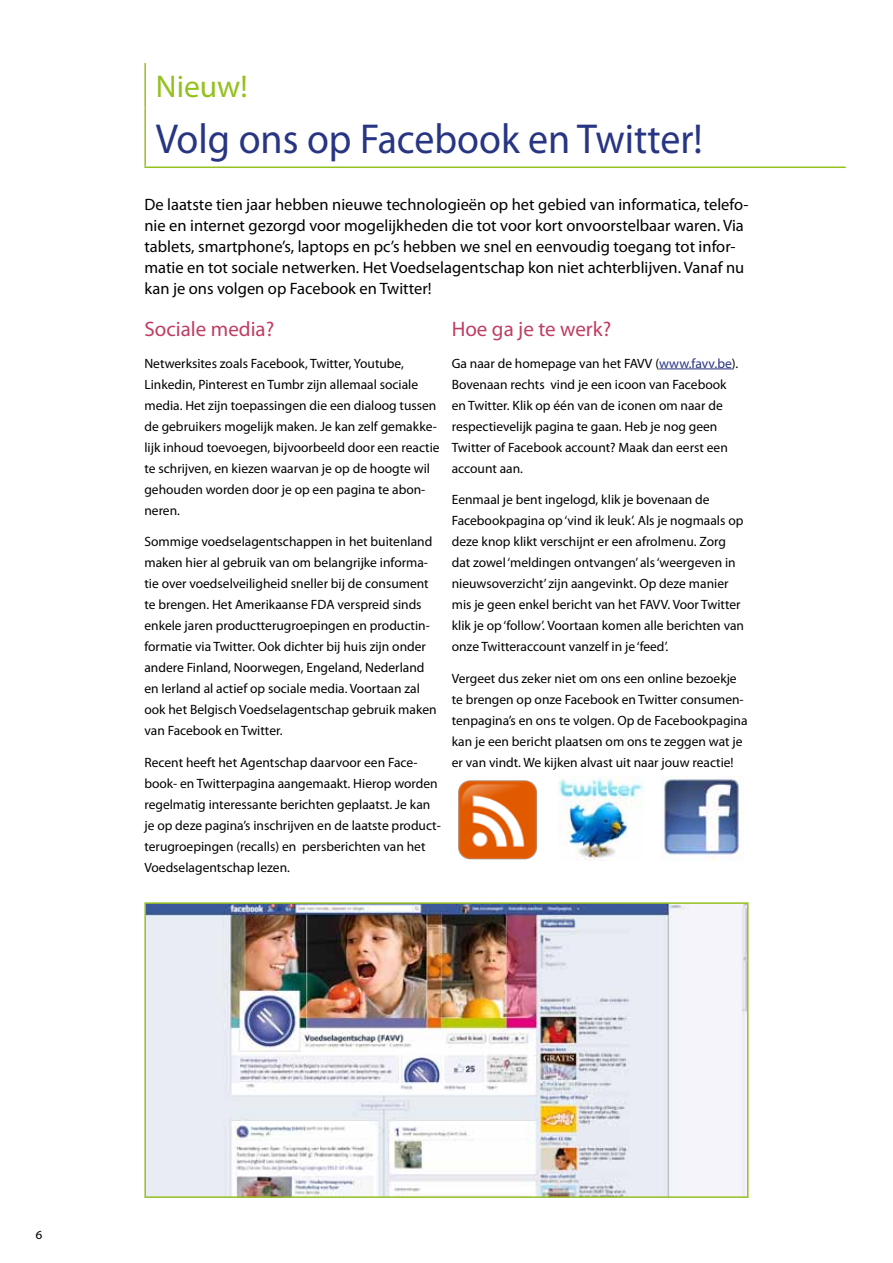
<style>
.page{position:relative;width:893px;height:1263px;background:#fff}
.page>*{position:absolute;margin:0;border:0;box-sizing:border-box;transform-origin:0 0}
.t1{font:42px "Myriad Pro";color:#283583;scale:.95 1}
.t2{font:31.5px "Myriad Pro";color:#95c11f}
.t3{font:21px "Myriad Pro";color:#c13d62}
.t4{font:16.5px/21px "Myriad Pro";color:#000}
.t5{font:13.5px/21px "Myriad Pro";color:#000}
.s1{color:#283583}
</style>
<div class="page">
<hr style="left:144px;top:63px;width:2px;height:45px;background:#95c11f">
<hr style="left:144px;top:108px;width:2px;height:59px;background:#95c11f">
<hr style="left:144px;top:167px;width:702px;height:1px;background:#95c11f">
<hr style="left:659px;top:369px;width:73px;height:1px;background:#283583">
<img style="left:458px;top:780px;width:79px;height:80px">
<img style="left:558px;top:777px;width:84px;height:84px">
<img style="left:661px;top:777px;width:82px;height:84px">
<img style="left:147px;top:905px;width:598px;height:290px">
<div style="left:144px;top:902px;width:604px;height:296px;border:2px solid #95c11f"></div>
<h2 class="t2" style="left:156px;top:67px;width:93px">Nieuw!</h2>
<h1 class="t1" style="left:156px;top:113px;width:577px">Volg ons op Facebook en Twitter!</h1>
<p class="t4" style="left:144px;top:194px;width:606px">De laatste tien jaar hebben nieuwe technologieën op het gebied van informatica, telefo&shy;nie en internet gezorgd voor mogelijkheden die tot voor kort onvoorstelbaar waren. Via tablets, smartphone’s, laptops en pc’s hebben we snel en eenvoudig toegang tot infor&shy;matie en tot sociale netwerken. Het Voedselagentschap kon niet achterblijven. Vanaf nu kan je ons volgen op Facebook en Twitter!</p>
<h3 class="t3" style="left:144px;top:316px;width:131px">Sociale media?</h3>
<p class="t5" style="left:144px;top:352px;width:297px">Netwerksites zoals Facebook, Twitter, Youtube, Linkedin, Pinterest en Tumbr zijn allemaal sociale media. Het zijn toepassingen die een dialoog tussen de gebruikers mogelijk maken. Je kan zelf gemakke&shy;lijk inhoud toevoegen, bijvoorbeeld door een reactie te schrijven, en kiezen waarvan je op de hoogte wil gehouden worden door je op een pagina te abon&shy;neren.</p>
<p class="t5" style="left:144px;top:531px;width:294px">Sommige voedselagentschappen in het buitenland maken hier al gebruik van om belangrijke informa&shy;tie over voedselveiligheid sneller bij de consument te brengen. Het Amerikaanse FDA verspreid sinds enkele jaren productterugroepingen en productin&shy;formatie via Twitter. Ook dichter bij huis zijn onder andere Finland, Noorwegen, Engeland, Nederland en Ierland al actief op sociale media. Voortaan zal ook het Belgisch Voedselagentschap gebruik maken van Facebook en Twitter.</p>
<p class="t5" style="left:144px;top:751px;width:298px">Recent heeft het Agentschap daarvoor een Face&shy;book- en Twitterpagina aangemaakt. Hierop worden regelmatig interessante berichten geplaatst. Je kan je op deze pagina’s inschrijven en de laatste product&shy;terugroepingen (recalls) en persberichten van het Voedselagentschap lezen.</p>
<h3 class="t3" style="left:452px;top:316px;width:161px">Hoe ga je te werk?</h3>
<p class="t5" style="left:452px;top:352px;width:288px">Ga naar de homepage van het FAVV (<span class="s1">www.favv.be</span>).<br>Bovenaan rechts vind je een icoon van Facebook en Twitter. Klik op één van de iconen om naar de respectievelijk pagina te gaan. Heb je nog geen Twitter of Facebook account? Maak dan eerst een account aan.</p>
<p class="t5" style="left:452px;top:489px;width:294px">Eenmaal je bent ingelogd, klik je bovenaan de Facebookpagina op ‘vind ik leuk’. Als je nogmaals op deze knop klikt verschijnt er een afrolmenu. Zorg dat zowel ‘meldingen ontvangen’ als ‘weergeven in nieuwsoverzicht’ zijn aangevinkt. Op deze manier mis je geen enkel bericht van het FAVV. Voor Twitter klik je op ‘follow’. Voortaan komen alle berichten van onze Twitteraccount vanzelf in je ‘feed’.</p>
<p class="t5" style="left:452px;top:667px;width:297px">Vergeet dus zeker niet om ons een online bezoekje te brengen op onze Facebook en Twitter consumen&shy;tenpagina’s en ons te volgen. Op de Facebookpagina kan je een bericht plaatsen om ons te zeggen wat je er van vindt. We kijken alvast uit naar jouw reactie!</p>
<p class="t5" style="left:35px;top:1224px;width:9px">6</p>
</div>
